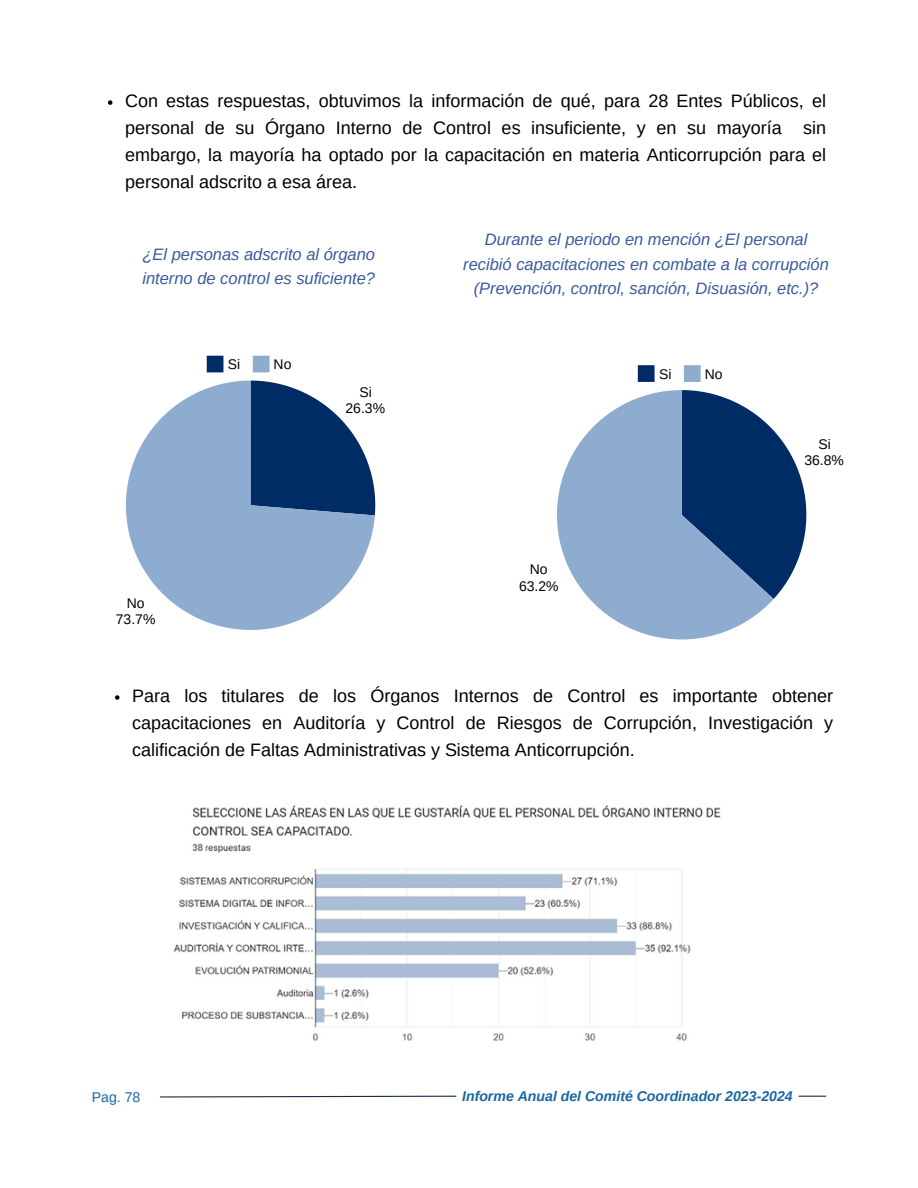
<style>
.page{position:relative;width:918px;height:1188px;background:#fff}
.page>*{position:absolute;margin:0;border:0;box-sizing:border-box;transform-origin:0 0}
.t1{font:18px/27px "Arimo";color:#000;text-align:justify}
.t2{font:italic 16.5px/24.8px "Arimo";color:#3b599b}
.t3{font:italic 700 14.1px "Arimo";color:#1866a4}
.t4{font:14.1px "Arimo";color:#1866a4}
.t5{font:13.95px/16.2px "Arimo";color:#000;text-align:center}
</style>
<div class="page">
<svg style="left:160px;top:1095px;width:297px;height:3px"></svg>
<svg style="left:799px;top:1096px;width:27px;height:1px"></svg>
<svg style="left:207px;top:356px;width:16px;height:16px"></svg>
<svg style="left:253px;top:356px;width:17px;height:16px"></svg>
<svg style="left:126px;top:381px;width:249px;height:249px;fill:#8eacd0"></svg>
<svg style="left:638px;top:365px;width:17px;height:17px"></svg>
<svg style="left:684px;top:365px;width:17px;height:17px"></svg>
<svg style="left:774px;top:431px;width:32px;height:168px"></svg>
<svg style="left:557px;top:390px;width:217px;height:250px;fill:#8eacd0"></svg>
<img style="left:174px;top:805px;width:547px;height:236px">
<svg style="left:108px;top:100px;width:4px;height:5px"></svg>
<svg style="left:115px;top:695px;width:5px;height:5px"></svg>
<p class="t1" style="left:125px;top:87px;width:703px">Con estas respuestas, obtuvimos la información de qué, para 28 Entes Públicos, el personal de su Órgano Interno de Control es insuficiente, y en su mayoría sin embargo, la mayoría ha optado por la capacitación en materia Anticorrupción para el personal adscrito a esa área.</p>
<p class="t2" style="left:142px;top:242px;width:234px">¿El personas adscrito al órgano interno de control es suficiente?</p>
<p class="t5" style="left:228px;top:356px;width:14px">Si</p>
<p class="t5" style="left:274px;top:356px;width:19px">No</p>
<p class="t5" style="left:346px;top:384px;width:41px">Si<br>26.3%</p>
<p class="t5" style="left:116px;top:595px;width:41px">No<br>73.7%</p>
<h2 class="t2" style="left:463px;top:227px;width:367px;text-align:center">Durante el periodo en mención ¿El personal recibió capacitaciones en combate a la corrupción (Prevención, control, sanción, Disuasión, etc.)?</h2>
<p class="t5" style="left:519px;top:561px;width:41px">No<br>63.2%</p>
<p class="t5" style="left:659px;top:366px;width:14px">Si</p>
<p class="t5" style="left:705px;top:366px;width:19px">No</p>
<p class="t5" style="left:804px;top:436px;width:41px">Si<br>36.8%</p>
<p class="t1" style="left:132px;top:682px;width:703px">Para los titulares de los Órganos Internos de Control es importante obtener capacitaciones en Auditoría y Control de Riesgos de Corrupción, Investigación y calificación de Faltas Administrativas y Sistema Anticorrupción.</p>
<h1 class="t4" style="left:92px;top:1089px;width:50px">Pag. 78</h1>
<h1 class="t3" style="left:462px;top:1088px;width:332px">Informe Anual del Comité Coordinador 2023-2024</h1>
</div>
